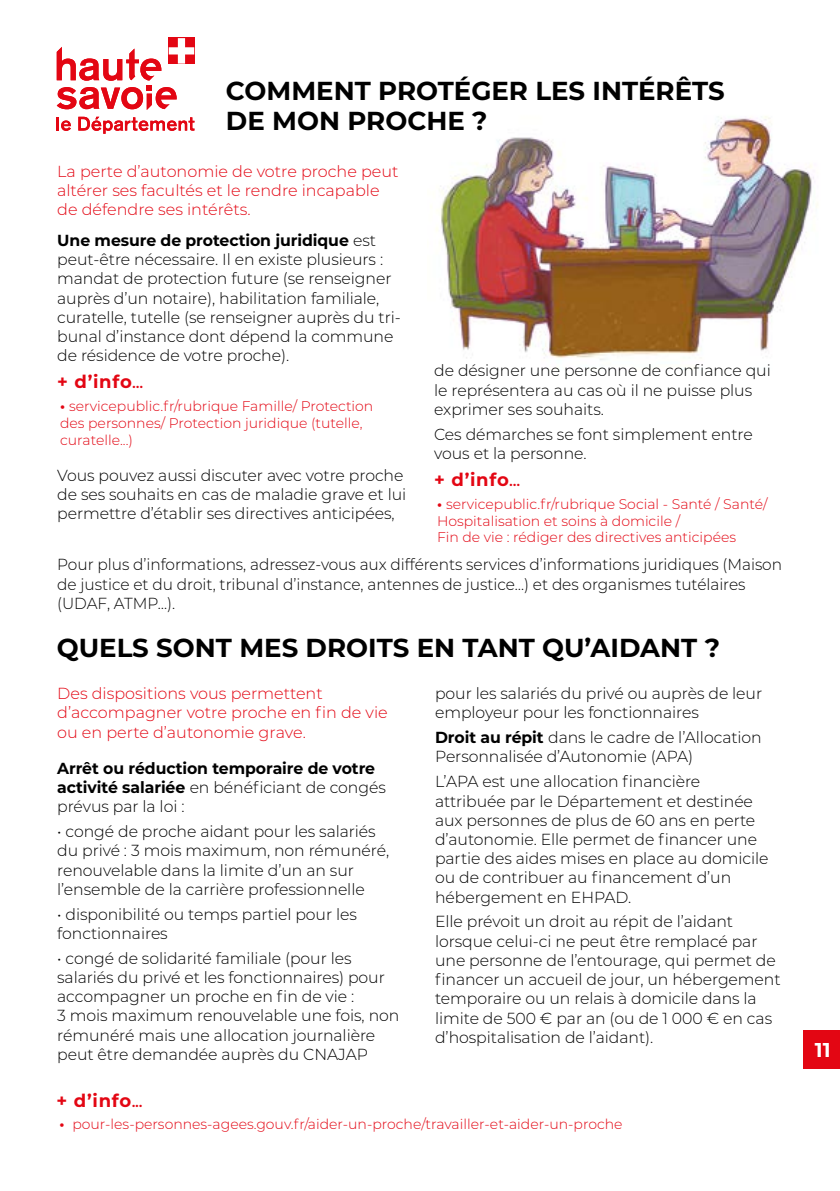
<style>
.page{position:relative;width:840px;height:1191px;background:#fff}
.page>*{position:absolute;margin:0;border:0;box-sizing:border-box;transform-origin:0 0}
.t1{font:700 26px/30px "Montserrat";color:#000}
.t2{font:700 20px "Montserrat";color:#fff}
.t3{font:700 18px "Montserrat";letter-spacing:.04em;color:#e30613}
.t4{font:300 16px/19.2px "Montserrat";letter-spacing:-.005em;color:#000}
.t5{font:300 16px/19.2px "Montserrat";color:#e30613}
.t6{font:300 16px/19.2px "Montserrat";letter-spacing:-.005em;color:#000;scale:.96 1}
.t7{font:700 16px/19.2px "Montserrat";letter-spacing:-.005em;color:#000}
.t8{font:300 14px/16.8px "Montserrat";color:#e30613}
.s1{font-weight:700}
.s2{font-size:12px}
.s3{font-weight:300}
</style>
<div class="page">
<div style="left:802px;top:1030px;width:37px;height:39px;background:#e30613"></div>
<img style="left:436px;top:116px;width:382px;height:244px">
<svg style="left:57px;top:117px;width:14px;height:14px"></svg>
<svg style="left:78px;top:117px;width:116px;height:17px"></svg>
<svg style="left:57px;top:38px;width:137px;height:72px"></svg>
<h1 class="t1" style="left:226px;top:75px;width:500px">COMMENT PROTÉGER LES INTÉRÊTS<br>DE MON PROCHE ?</h1>
<p class="t5" style="left:57px;top:161px;width:342px">La perte d’autonomie de votre proche peut altérer ses facultés et le rendre incapable de défendre ses intérêts.</p>
<p class="t4" style="left:57px;top:230px;width:345px"><span class="s1">Une mesure de protection juridique</span> est peut-être nécessaire. Il en existe plusieurs : mandat de protection future (se renseigner auprès d’un notaire), habilitation familiale, curatelle, tutelle (se renseigner auprès du tri&shy;bunal d’instance dont dépend la commune de résidence de votre proche).</p>
<p class="t3" style="left:57px;top:369px;width:87px">+ d’info<span class="s2">...</span></p>
<p class="t8" style="left:60px;top:397px;width:315px"><span class="s1">•</span> servicepublic.fr/rubrique Famille/ Protection des personnes/ Protection juridique (tutelle, curatelle...)</p>
<p class="t4" style="left:57px;top:465px;width:350px">Vous pouvez aussi discuter avec votre proche de ses souhaits en cas de maladie grave et lui permettre d’établir ses directives anticipées,</p>
<p class="t6" style="left:57px;top:554px;width:756px">Pour plus d’informations, adressez-vous aux différents services d’informations juridiques (Maison de justice et du droit, tribunal d’instance, antennes de justice…) et des organismes tutélaires (UDAF, ATMP…).</p>
<p class="t4" style="left:434px;top:361px;width:338px">de désigner une personne de confiance qui le représentera au cas où il ne puisse plus exprimer ses souhaits.</p>
<p class="t4" style="left:434px;top:424px;width:320px">Ces démarches se font simplement entre vous et la personne.</p>
<p class="t3" style="left:434px;top:467px;width:87px">+ d’info<span class="s2">...</span></p>
<p class="t8" style="left:437px;top:495px;width:332px"><span class="s1">•</span> servicepublic.fr/rubrique Social - Santé / Santé/<br>Hospitalisation et soins à domicile /<br>Fin de vie : rédiger des directives anticipées</p>
<h1 class="t1" style="left:57px;top:631px;width:664px">QUELS SONT MES DROITS EN TANT QU’AIDANT ?</h1>
<p class="t5" style="left:57px;top:683px;width:332px">Des dispositions vous permettent d’accompagner votre proche en fin de vie ou en perte d’autonomie grave.</p>
<p class="t7" style="left:57px;top:757px;width:330px">Arrêt ou réduction temporaire de votre activité salariée <span class="s3">en bénéficiant de congés prévus par la loi :</span></p>
<p class="t4" style="left:57px;top:821px;width:333px">• congé de proche aidant pour les salariés du privé : 3 mois maximum, non rémunéré, renouvelable dans la limite d’un an sur l’ensemble de la carrière professionnelle</p>
<p class="t4" style="left:57px;top:903px;width:301px">• disponibilité ou temps partiel pour les fonctionnaires</p>
<p class="t4" style="left:57px;top:948px;width:343px">• congé de solidarité familiale (pour les salariés du privé et les fonctionnaires) pour accompagner un proche en fin de vie :<br>3 mois maximum renouvelable une fois, non rémunéré mais une allocation journalière peut être demandée auprès du CNAJAP</p>
<p class="t4" style="left:435px;top:683px;width:328px">pour les salariés du privé ou auprès de leur employeur pour les fonctionnaires</p>
<p class="t4" style="left:435px;top:727px;width:328px"><span class="s1">Droit au répit</span> dans le cadre de l’Allocation<br>Personnalisée d’Autonomie (APA)</p>
<p class="t4" style="left:435px;top:771px;width:335px">L’APA est une allocation financière attribuée par le Département et destinée aux personnes de plus de 60 ans en perte d’autonomie. Elle permet de financer une partie des aides mises en place au domicile ou de contribuer au financement d’un hébergement en EHPAD.</p>
<p class="t4" style="left:435px;top:911px;width:347px">Elle prévoit un droit au répit de l’aidant lorsque celui-ci ne peut être remplacé par une personne de l’entourage, qui permet de financer un accueil de jour, un hébergement temporaire ou un relais à domicile dans la limite de 500 € par an (ou de 1 000 € en cas d’hospitalisation de l’aidant).</p>
<p class="t3" style="left:57px;top:1087px;width:87px">+ d’info<span class="s2">...</span></p>
<p class="t8" style="left:59px;top:1115px;width:564px"><span class="s1">•</span> pour-les-personnes-agees.gouv.fr/aider-un-proche/travailler-et-aider-un-proche</p>
<p class="t2" style="left:814px;top:1035px;width:17px">11</p>
</div>
